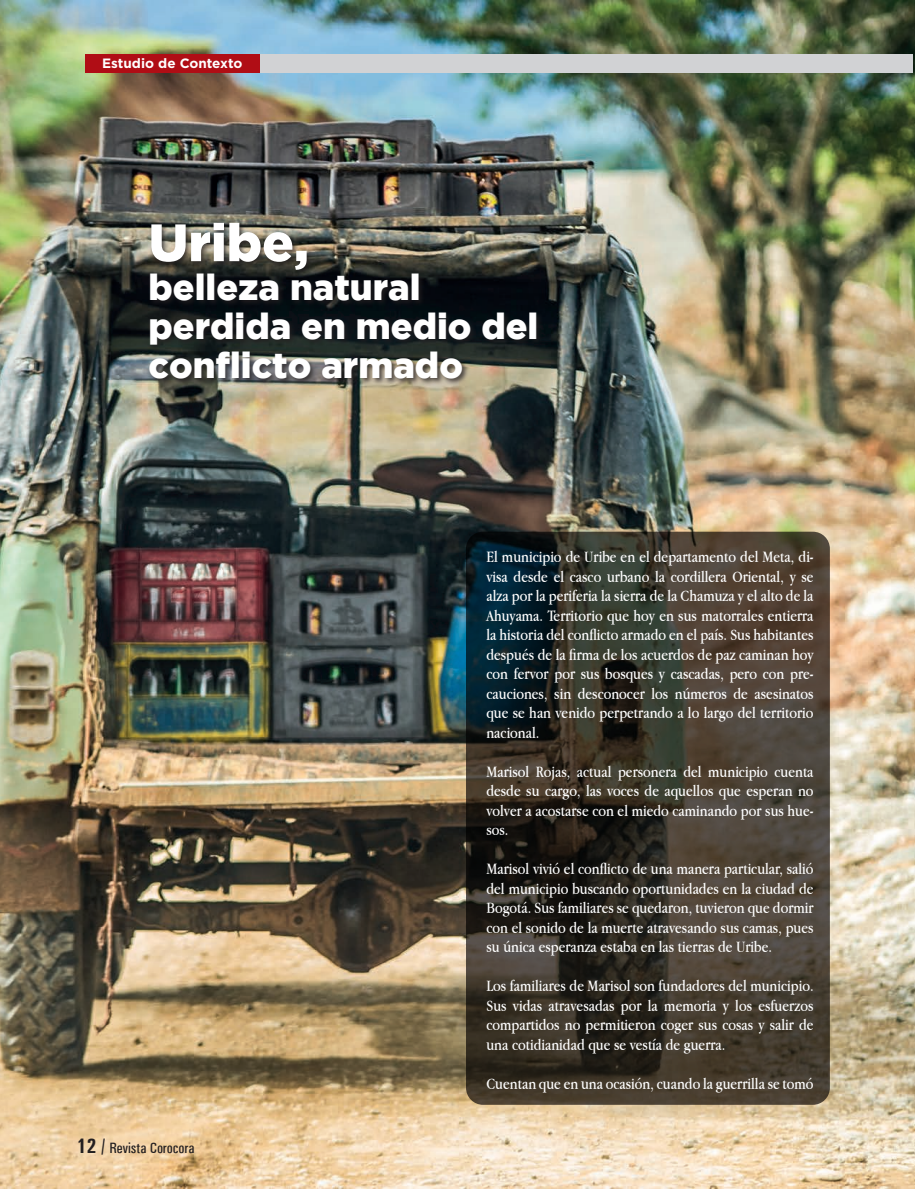
<style>
.page{position:relative;width:915px;height:1191px;background:#fff}
.page>*{position:absolute;margin:0;border:0;box-sizing:border-box;transform-origin:0 0}
.t1{font:900 52.5px "Gotham";color:#fff}
.t2{font:900 36px/38.8px "Gotham";color:#fff}
.t3{font:16.5px/19.5px "Apple Garamond";color:#fff;text-align:justify}
.t4{font:500 condensed 15px "Univers";letter-spacing:-.01em;color:#231f20}
.t5{font:700 13.5px "Gotham";color:#fff}
.s1{font-weight:700;font-size:21px}
.s2{font-size:21px}
</style>
<div class="page">
<img style="left:0;top:0;width:914px;height:1188px">
<svg style="left:466px;top:531px;width:363px;height:573px;background:#39342c"></svg>
<div style="left:148px;top:221px;width:396px;height:164px;background:#231f20;opacity:.75"></div>
<div style="left:244px;top:54px;width:668px;height:18px;background:#d1d2d4"></div>
<div style="left:85px;top:54px;width:174px;height:18px;background:#b00d15"></div>
<p class="t5" style="left:102px;top:55px;width:142px">Estudio de Contexto</p>
<h1 class="t1" style="left:148px;top:212px;width:162px">Uribe,</h1>
<h2 class="t2" style="left:148px;top:267px;width:391px">belleza natural perdida en medio del conflicto armado</h2>
<p class="t4" style="left:77px;top:1138px;width:119px"><span class="s1">12</span> <span class="s2">/</span> Revista Corocora</p>
<p class="t3" style="left:486px;top:547px;width:328px">El municipio de Uribe en el departamento del Meta, di&shy;visa desde el casco urbano la cordillera Oriental, y se alza por la periferia la sierra de la Chamuza y el alto de la Ahuyama. Territorio que hoy en sus matorrales entierra la historia del conflicto armado en el país. Sus habitantes después de la firma de los acuerdos de paz caminan hoy con fervor por sus bosques y cascadas, pero con pre&shy;cauciones, sin desconocer los números de asesinatos que se han venido perpetrando a lo largo del territorio nacional.</p>
<p class="t3" style="left:486px;top:761px;width:328px">Marisol Rojas, actual personera del municipio cuenta desde su cargo, las voces de aquellos que esperan no volver a acostarse con el miedo caminando por sus hue&shy;sos.</p>
<p class="t3" style="left:486px;top:859px;width:328px">Marisol vivió el conflicto de una manera particular, salió del municipio buscando oportunidades en la ciudad de Bogotá. Sus familiares se quedaron, tuvieron que dormir con el sonido de la muerte atravesando sus camas, pues su única esperanza estaba en las tierras de Uribe.</p>
<p class="t3" style="left:486px;top:976px;width:328px">Los familiares de Marisol son fundadores del municipio.<br>Sus vidas atravesadas por la memoria y los esfuerzos compartidos no permitieron coger sus cosas y salir de una cotidianidad que se vestía de guerra.</p>
<p class="t3" style="left:486px;top:1073px;width:328px">Cuentan que en una ocasión, cuando la guerrilla se tomó</p>
</div>
